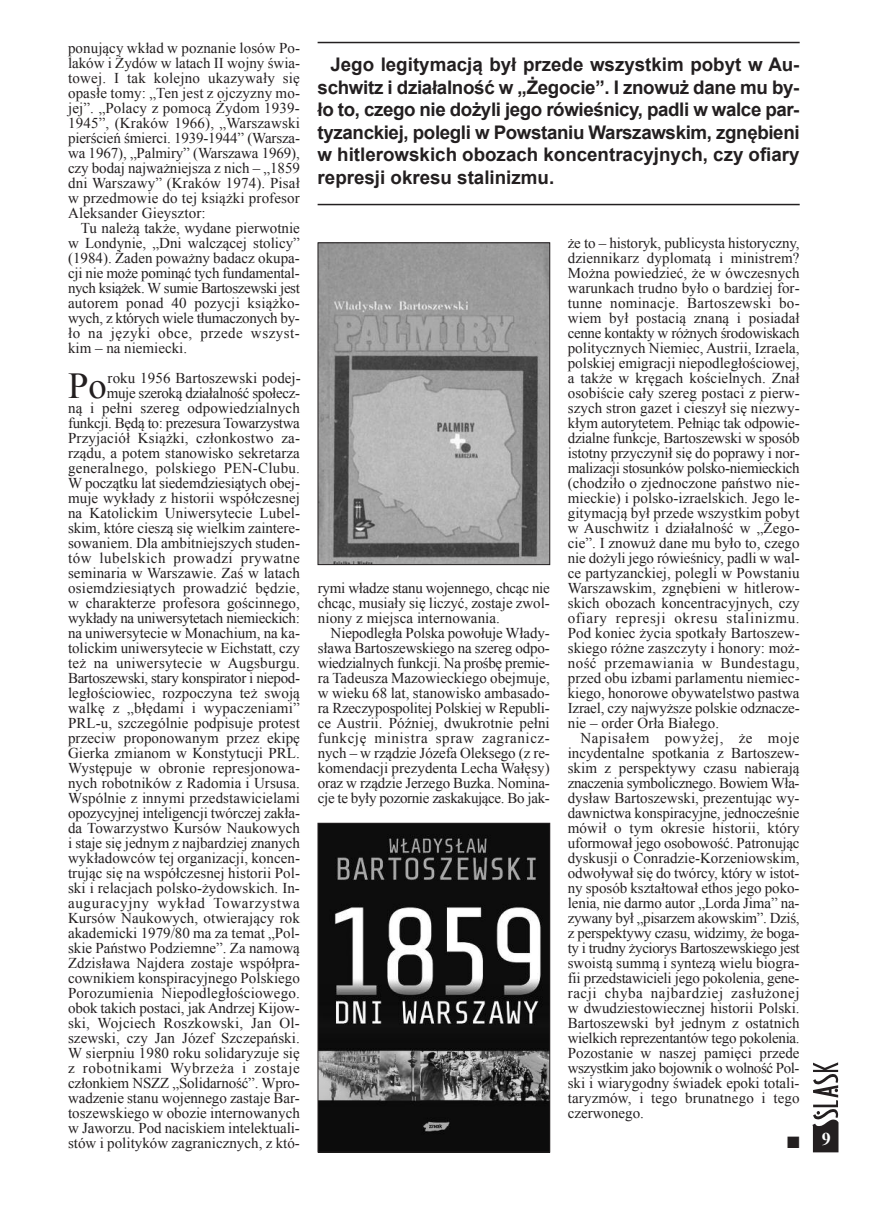
<style>
.page{position:relative;width:872px;height:1212px;background:#fff}
.page>*{position:absolute;margin:0;border:0;box-sizing:border-box;transform-origin:0 0}
.t1{font:36.6px "Times New Roman";color:#231f20}
.t2{font:700 18.75px/22.5px "Arial";color:#231f20;text-align:justify}
.t3{font:700 18px "Times New Roman";color:#fff}
.t4{font:15px/15px "Times New Roman";letter-spacing:.005em;color:#231f20;text-align:justify}
</style>
<div class="page">
<svg style="left:838px;top:1062px;width:1px;height:90px"></svg>
<svg style="left:812px;top:1062px;width:26px;height:90px"></svg>
<img style="left:319px;top:825px;width:229px;height:325px">
<div style="left:317px;top:823px;width:233px;height:329px;border:1px solid #231f20"></div>
<img style="left:319px;top:244px;width:229px;height:319px">
<div style="left:317px;top:242px;width:233px;height:323px;border:1px solid #231f20"></div>
<hr style="left:317px;top:42px;width:482px;height:1px;background:#231f20">
<hr style="left:317px;top:204px;width:482px;height:1px;background:#231f20">
<p class="t4" style="left:68px;top:40px;width:233px">ponuj!cy wk"ad w poznanie losów Po&shy;laków i #ydów w latach II wojny $wia&shy;towej. I tak kolejno ukazywa"y si% opas"e tomy: „Ten jest z ojczyzny mo&shy;jej”. „Polacy z pomoc! #ydom 1939- 1945”, (Kraków 1966), „Warszawski pier$cie&amp; $mierci. 1939-1944” (Warsza&shy;wa 1967), „Palmiry” (Warszawa 1969), czy bodaj najwa'niejsza z nich – „1859 dni Warszawy” (Kraków 1974). Pisa" w przedmowie do tej ksi!'ki profesor Aleksander Gieysztor:</p>
<p class="t4" style="left:68px;top:220px;width:233px;text-indent:13px">Tu nale'! tak'e, wydane pierwotnie w Londynie, „Dni walcz!cej stolicy” (1984). #aden powa'ny badacz okupa&shy;cji nie mo'e pomin!( tych fundamental&shy;nych ksi!'ek. W sumie Bartoszewski jest autorem ponad 40 pozycji ksi!'ko&shy;wych, z których wiele t"umaczonych by-"o na j%zyki obce, przede wszyst&shy;kim – na niemiecki.</p>
<h1 class="t1" style="left:68px;top:365px;width:40px">Po</h1>
<p class="t4" style="left:68px;top:370px;width:234px;text-align:right">roku 1956 Bartoszewski podej-<br>muje szerok! dzia"alno$( spo"ecz-<br>n! i pe"ni szereg odpowiedzialnych funkcji. B%d! to: prezesura Towarzystwa Przyjació" Ksi!'ki, cz"onkostwo za&shy;rz!du, a potem stanowisko sekretarza generalnego, polskiego PEN-Clubu.<br>W pocz!tku lat siedemdziesi!tych obej&shy;muje wyk"ady z historii wspó"czesnej na Katolickim Uniwersytecie Lubel&shy;skim, które ciesz! si% wielkim zaintere&shy;sowaniem. Dla ambitniejszych studen&shy;tów lubelskich prowadzi prywatne seminaria w Warszawie. Za$ w latach osiemdziesi!tych prowadzi( b%dzie, w charakterze profesora go$cinnego, wyk"ady na uniwersytetach niemieckich: na uniwersytecie w Monachium, na ka&shy;tolickim uniwersytecie w Eichstatt, czy te' na uniwersytecie w Augsburgu.<br>Bartoszewski, stary konspirator i niepod&shy;leg"o$ciowiec, rozpoczyna te' swoj! walk% z „b"%dami i wypaczeniami” PRL-u, szczególnie podpisuje protest przeciw proponowanym przez ekip% Gierka zmianom w Konstytucji PRL.<br>Wyst%puje w obronie represjonowa&shy;nych robotników z Radomia i Ursusa.<br>Wspólnie z innymi przedstawicielami opozycyjnej inteligencji twórczej zak"a&shy;da Towarzystwo Kursów Naukowych i staje si% jednym z najbardziej znanych wyk"adowców tej organizacji, koncen&shy;truj!c si% na wspó"czesnej historii Pol&shy;ski i relacjach polsko-'ydowskich. In&shy;auguracyjny wyk"ad Towarzystwa Kursów Naukowych, otwieraj!cy rok akademicki 1979/80 ma za temat „Pol&shy;skie Pa&amp;stwo Podziemne”. Za namow!<br>Zdzis"awa Najdera zostaje wspó"pra&shy;cownikiem konspiracyjnego Polskiego Porozumienia Niepodleg"o$ciowego. obok takich postaci, jak Andrzej Kijow&shy;ski, Wojciech Roszkowski, Jan Ol&shy;szewski, czy Jan Józef Szczepa&amp;ski.<br>W sierpniu 1980 roku solidaryzuje si% z robotnikami Wybrze'a i zostaje cz"onkiem NSZZ „Solidarno$(”. Wpro&shy;wadzenie stanu wojennego zastaje Bar&shy;toszewskiego w obozie internowanych w Jaworzu. Pod naciskiem intelektuali&shy;stów i polityków zagranicznych, z któ-</p>
<p class="t2" style="left:317px;top:53px;width:483px;text-indent:13px">Jego legitymacj! by" przede wszystkim pobyt w Au&shy;schwitz i dzia"alno#$ w „%egocie”. I znowu&amp; dane mu by-"o to, czego nie do&amp;yli jego rówie#nicy, padli w walce par&shy;tyzanckiej, polegli w Powstaniu Warszawskim, zgn'bieni w hitlerowskich obozach koncentracyjnych, czy ofiary represji okresu stalinizmu.</p>
<p class="t4" style="left:318px;top:580px;width:233px">rymi w"adze stanu wojennego, chc!c nie chc!c, musia"y si% liczy(, zostaje zwol&shy;niony z miejsca internowania.</p>
<p class="t4" style="left:318px;top:625px;width:233px;text-indent:13px">Niepodleg"a Polska powo"uje W"ady&shy;s"awa Bartoszewskiego na szereg odpo&shy;wiedzialnych funkcji. Na pro$b% premie&shy;ra Tadeusza Mazowieckiego obejmuje, w wieku 68 lat, stanowisko ambasado&shy;ra Rzeczypospolitej Polskiej w Republi&shy;ce Austrii. Pó)niej, dwukrotnie pe"ni funkcj% ministra spraw zagranicz&shy;nych – w rz!dzie Józefa Oleksego (z re&shy;komendacji prezydenta Lecha Wa"%sy) oraz w rz!dzie Jerzego Buzka. Nomina&shy;cje te by"y pozornie zaskakuj!ce. Bo jak-</p>
<p class="t4" style="left:568px;top:235px;width:233px">'e to – historyk, publicysta historyczny, dziennikarz dyplomat! i ministrem?<br>Mo'na powiedzie(, 'e w ówczesnych warunkach trudno by"o o bardziej for&shy;tunne nominacje. Bartoszewski bo&shy;wiem by" postaci! znan! i posiada" cenne kontakty w ró'nych $rodowiskach politycznych Niemiec, Austrii, Izraela, polskiej emigracji niepodleg"o$ciowej, a tak'e w kr%gach ko$cielnych. Zna" osobi$cie ca"y szereg postaci z pierw&shy;szych stron gazet i cieszy" si% niezwy&shy;k"ym autorytetem. Pe"ni!c tak odpowie&shy;dzialne funkcje, Bartoszewski w sposób istotny przyczyni" si% do poprawy i nor&shy;malizacji stosunków polsko-niemieckich (chodzi"o o zjednoczone pa&amp;stwo nie&shy;mieckie) i polsko-izraelskich. Jego le&shy;gitymacj! by" przede wszystkim pobyt w Auschwitz i dzia"alno$( w „#ego&shy;cie”. I znowu' dane mu by"o to, czego nie do'yli jego rówie$nicy, padli w wal&shy;ce partyzanckiej, polegli w Powstaniu Warszawskim, zgn%bieni w hitlerow&shy;skich obozach koncentracyjnych, czy ofiary represji okresu stalinizmu.<br>Pod koniec 'ycia spotka"y Bartoszew&shy;skiego ró'ne zaszczyty i honory: mo'- no$( przemawiania w Bundestagu, przed obu izbami parlamentu niemiec&shy;kiego, honorowe obywatelstwo pastwa Izrael, czy najwy'sze polskie odznacze&shy;nie – order Or"a Bia"ego.</p>
<p class="t4" style="left:568px;top:730px;width:233px;text-indent:13px">Napisa"em powy'ej, 'e moje incydentalne spotkania z Bartoszew&shy;skim z perspektywy czasu nabieraj! znaczenia symbolicznego. Bowiem W"a&shy;dys"aw Bartoszewski, prezentuj!c wy&shy;dawnictwa konspiracyjne, jednocze$nie mówi" o tym okresie historii, który uformowa" jego osobowo$(. Patronuj!c dyskusji o Conradzie-Korzeniowskim, odwo"ywa" si% do twórcy, który w istot&shy;ny sposób kszta"towa" ethos jego poko&shy;lenia, nie darmo autor „Lorda Jima” na&shy;zywany by" „pisarzem akowskim”. Dzi$, z perspektywy czasu, widzimy, 'e boga&shy;ty i trudny 'yciorys Bartoszewskiego jest swoist! summ! i syntez! wielu biogra&shy;fii przedstawicieli jego pokolenia, gene&shy;racji chyba najbardziej zas"u'onej w dwudziestowiecznej historii Polski.<br>Bartoszewski by" jednym z ostatnich wielkich reprezentantów tego pokolenia.<br>Pozostanie w naszej pami%ci przede wszystkim jako bojownik o wolno$( Pol&shy;ski i wiarygodny $wiadek epoki totali&shy;taryzmów, i tego brunatnego i tego czerwonego.</p>
<p class="t3" style="left:822px;top:1129px;width:10px">9</p>
</div>
